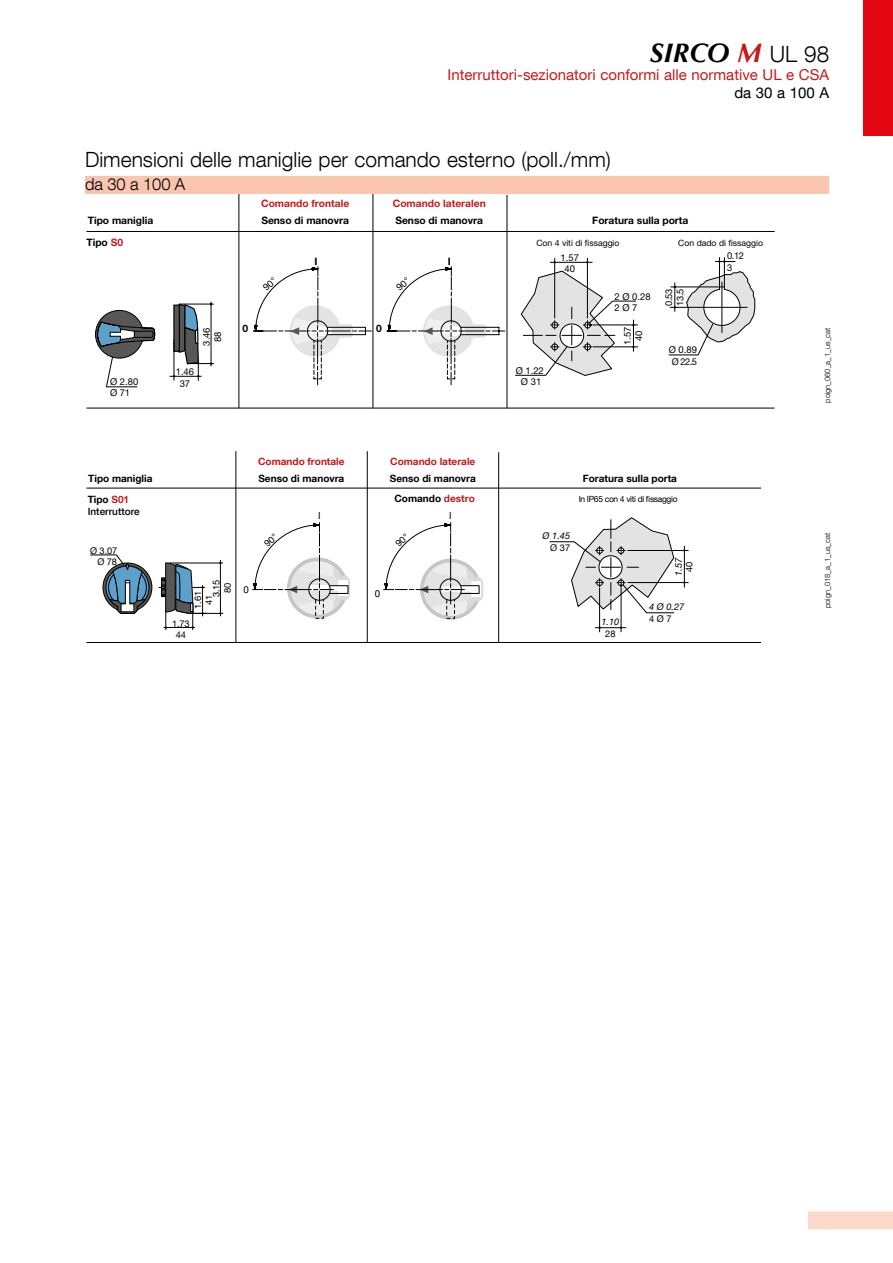
<style>
.page{position:relative;width:893px;height:1263px;background:#fff}
.page>*{position:absolute;margin:0;border:0;box-sizing:border-box;transform-origin:0 0}
.t1{font:italic 700 27px "Optima LT Std";color:#000}
.t2{font:300 21px "Helvetica Neue LT Com";color:#000}
.t3{font:300 16.5px "Helvetica Neue LT Com";color:#000}
.t4{font:15px "Helvetica Neue LT Com";color:#c51a1b}
.t5{font:15px "Helvetica Neue LT Com";color:#000}
.t6{font:700 10.2px "Helvetica Neue LT Com";color:#000}
.t7{font:700 10.2px "Helvetica Neue LT Com";color:#c51a1b}
.t8{font:700 10.05px "Helvetica Neue LT Com";color:#000}
.t9{font:700 10.05px "Helvetica Neue LT Com";color:#c51a1b}
.t10{font:500 10.05px/12.3px "Helvetica Neue LT Com";color:#000}
.t11{font:9.6px "Helvetica Neue LT Com";color:#000}
.t12{font:9.45px/11.4px "Helvetica Neue LT Com";letter-spacing:-.005em;color:#000;text-align:center}
.t13{font:9.3px/11.1px "Helvetica Neue LT Com";letter-spacing:-.015em;color:#000;text-align:center}
.t14{font:italic 9.3px "Helvetica Neue LT Com";color:#000}
.t15{font:8.7px "Helvetica Neue LT Com";color:#000}
.t16{font:8.55px "Helvetica Neue LT Com";letter-spacing:-.04em;color:#000}
.t17{font:300 7.5px "Helvetica Neue LT Com";color:#000}
.s1{color:#c51a1b}
.s2{font-family:"Helvetica Neue LT Com";font-weight:300;font-style:normal;font-size:22.5px}
.s3{font-weight:700}
.s4{font-weight:700;color:#c51a1b}
</style>
<div class="page">
<div style="left:808px;top:1211px;width:85px;height:18px;background:#fcd9ca"></div>
<div style="left:863px;top:0;width:30px;height:136px;background:#e30613"></div>
<hr style="left:86px;top:408px;width:689px;height:1px;background:#000">
<hr style="left:550px;top:262px;width:42px;height:1px;background:#000">
<hr style="left:554px;top:258px;width:1px;height:60px;background:#000">
<hr style="left:587px;top:258px;width:1px;height:60px;background:#000">
<hr style="left:593px;top:325px;width:45px;height:1px;background:#000">
<hr style="left:593px;top:347px;width:45px;height:1px;background:#000">
<svg style="left:515px;top:270px;width:121px;height:106px"></svg>
<hr style="left:86px;top:231px;width:689px;height:1px;background:#000">
<hr style="left:373px;top:194px;width:1px;height:214px;background:#000">
<hr style="left:239px;top:194px;width:1px;height:214px;background:#000">
<hr style="left:507px;top:195px;width:1px;height:213px;background:#000">
<svg style="left:669px;top:258px;width:87px;height:97px"></svg>
<svg style="left:95px;top:309px;width:60px;height:78px"></svg>
<hr style="left:170px;top:376px;width:31px;height:1px;background:#000">
<hr style="left:211px;top:302px;width:1px;height:64px;background:#000">
<svg style="left:173px;top:303px;width:41px;height:77px"></svg>
<div style="left:85px;top:176px;width:744px;height:18px;background:#f9c5af"></div>
<hr style="left:86px;top:488px;width:675px;height:1px;background:#000">
<hr style="left:86px;top:642px;width:675px;height:1px;background:#000">
<hr style="left:367px;top:451px;width:1px;height:192px;background:#000">
<hr style="left:236px;top:451px;width:1px;height:191px;background:#000">
<hr style="left:498px;top:452px;width:1px;height:190px;background:#000">
<div style="left:287px;top:557px;width:61px;height:61px;background:#c6c6c6;border-radius:50%"></div>
<div style="left:291px;top:561px;width:53px;height:54px;background:#ededed;border-radius:50%"></div>
<svg style="left:420px;top:559px;width:61px;height:61px"></svg>
<div style="left:424px;top:562px;width:53px;height:54px;background:#ededed;border-radius:50%"></div>
<div style="left:315px;top:600px;width:9px;height:19px;border:1px dashed #000"></div>
<div style="left:446px;top:600px;width:9px;height:19px;border:1px dashed #000"></div>
<hr style="left:684px;top:546px;width:1px;height:41px;background:#000">
<hr style="left:628px;top:550px;width:60px;height:1px;background:#000">
<hr style="left:628px;top:582px;width:60px;height:1px;background:#000">
<hr style="left:621px;top:588px;width:1px;height:44px;background:#000">
<hr style="left:599px;top:588px;width:1px;height:44px;background:#000">
<hr style="left:595px;top:627px;width:31px;height:1px;background:#000">
<svg style="left:549px;top:517px;width:126px;height:96px"></svg>
<hr style="left:220px;top:560px;width:1px;height:56px;background:#000">
<hr style="left:169px;top:563px;width:54px;height:1px;background:#000">
<hr style="left:192px;top:613px;width:31px;height:1px;background:#000">
<hr style="left:159px;top:587px;width:46px;height:1px;background:#000">
<svg style="left:103px;top:563px;width:49px;height:49px"></svg>
<div style="left:106px;top:565px;width:43px;height:44px;border:1px solid #000;border-radius:50%"></div>
<div style="left:161px;top:577px;width:5px;height:20px;border:1px solid #000"></div>
<svg style="left:162px;top:562px;width:44px;height:67px"></svg>
<svg style="left:90px;top:554px;width:57px;height:60px"></svg>
<svg style="left:253px;top:266px;width:119px;height:119px"></svg>
<svg style="left:386px;top:266px;width:120px;height:119px"></svg>
<svg style="left:252px;top:523px;width:98px;height:87px"></svg>
<svg style="left:384px;top:523px;width:99px;height:89px"></svg>
<h1 class="t1" style="left:650px;top:37px;width:181px">SIRCO <span class="s1">M</span> <span class="s2">UL 98</span></h1>
<h3 class="t4" style="left:447px;top:66px;width:383px">Interruttori-sezionatori conformi alle normative UL e CSA</h3>
<h3 class="t5" style="left:734px;top:84px;width:96px">da 30 a 100 A</h3>
<h2 class="t2" style="left:85px;top:147px;width:527px">Dimensioni delle maniglie per comando esterno (poll./mm)</h2>
<h3 class="t3" style="left:85px;top:174px;width:102px">da 30 a 100 A</h3>
<p class="t7" style="left:261px;top:197px;width:90px">Comando frontale</p>
<p class="t7" style="left:393px;top:197px;width:94px">Comando lateralen</p>
<p class="t6" style="left:88px;top:214px;width:67px">Tipo maniglia</p>
<p class="t6" style="left:261px;top:214px;width:89px">Senso di manovra</p>
<p class="t6" style="left:395px;top:214px;width:89px">Senso di manovra</p>
<p class="t6" style="left:592px;top:214px;width:98px">Foratura sulla porta</p>
<p class="t6" style="left:86px;top:236px;width:38px">Tipo <span class="s1">S0</span></p>
<p class="t15" style="left:536px;top:238px;width:85px">Con 4 viti di fissaggio</p>
<p class="t15" style="left:678px;top:238px;width:86px">Con dado di fissaggio</p>
<p class="t12" style="left:110px;top:375px;width:30px;text-align:left">Ø 2.80<br>Ø 71</p>
<p class="t12" style="left:176px;top:366px;width:19px">1.46<br>37</p>
<p class="t6" style="left:314px;top:255px;width:5px">I</p>
<p class="t6" style="left:448px;top:255px;width:5px">I</p>
<p class="t12" style="left:561px;top:251px;width:20px">1.57<br>40</p>
<p class="t12" style="left:614px;top:291px;width:38px;text-align:left">2 Ø 0.28<br>2 Ø 7</p>
<p class="t12" style="left:663px;top:306px;width:18px;text-align:left;rotate:-90deg">0.53<br>13.5</p>
<p class="t12" style="left:727px;top:250px;width:18px;text-align:left">0.12<br>3</p>
<p class="t6" style="left:243px;top:322px;width:7px">0</p>
<p class="t6" style="left:376px;top:322px;width:7px">0</p>
<p class="t12" style="left:622px;top:345px;width:20px;rotate:-90deg">1.57<br>40</p>
<p class="t12" style="left:201px;top:346px;width:19px;rotate:-90deg">3.46<br>88</p>
<p class="t17" style="left:823px;top:403px;width:77px;rotate:-90deg">poign_060_a_1_us_cat</p>
<p class="t12" style="left:669px;top:344px;width:30px">Ø 0.89<br>Ø 22.5</p>
<p class="t12" style="left:516px;top:364px;width:30px">Ø 1.22<br>Ø 31</p>
<p class="t9" style="left:258px;top:455px;width:88px">Comando frontale</p>
<p class="t9" style="left:390px;top:455px;width:87px">Comando laterale</p>
<p class="t8" style="left:88px;top:472px;width:66px">Tipo maniglia</p>
<p class="t8" style="left:258px;top:472px;width:87px">Senso di manovra</p>
<p class="t8" style="left:390px;top:472px;width:87px">Senso di manovra</p>
<p class="t8" style="left:583px;top:472px;width:96px">Foratura sulla porta</p>
<p class="t10" style="left:88px;top:493px;width:54px"><span class="s3">Tipo</span> <span class="s4">S01<br></span>Interruttore</p>
<p class="t13" style="left:90px;top:544px;width:28px;text-align:right">Ø 3.07<br>Ø 78</p>
<p class="t13" style="left:211px;top:597px;width:19px;rotate:-90deg">3.15<br>80</p>
<p class="t13" style="left:192px;top:608px;width:19px;rotate:-90deg">1.61<br>41</p>
<p class="t13" style="left:172px;top:618px;width:19px">1.73<br>44</p>
<p class="t11" style="left:244px;top:583px;width:7px">0</p>
<p class="t11" style="left:318px;top:510px;width:4px">I</p>
<p class="t8" style="left:394px;top:492px;width:82px">Comando <span class="s1">destro</span></p>
<p class="t11" style="left:449px;top:510px;width:4px">I</p>
<p class="t11" style="left:375px;top:588px;width:7px">0</p>
<p class="t16" style="left:579px;top:494px;width:100px">In IP65 con 4 viti di fissaggio</p>
<p class="t14" style="left:543px;top:530px;width:29px">Ø 1.45</p>
<p class="t13" style="left:550px;top:542px;width:21px">Ø 37</p>
<p class="t14" style="left:673px;top:576px;width:20px;rotate:-90deg">1.57</p>
<p class="t13" style="left:683px;top:572px;width:12px;rotate:-90deg">40</p>
<p class="t14" style="left:601px;top:616px;width:20px">1.10</p>
<p class="t13" style="left:605px;top:628px;width:12px">28</p>
<p class="t14" style="left:649px;top:601px;width:37px">4 Ø 0.27</p>
<p class="t13" style="left:649px;top:613px;width:24px">4 Ø 7</p>
<p class="t17" style="left:823px;top:608px;width:77px;rotate:-90deg">poign_018_a_1_us_cat</p>
</div>
